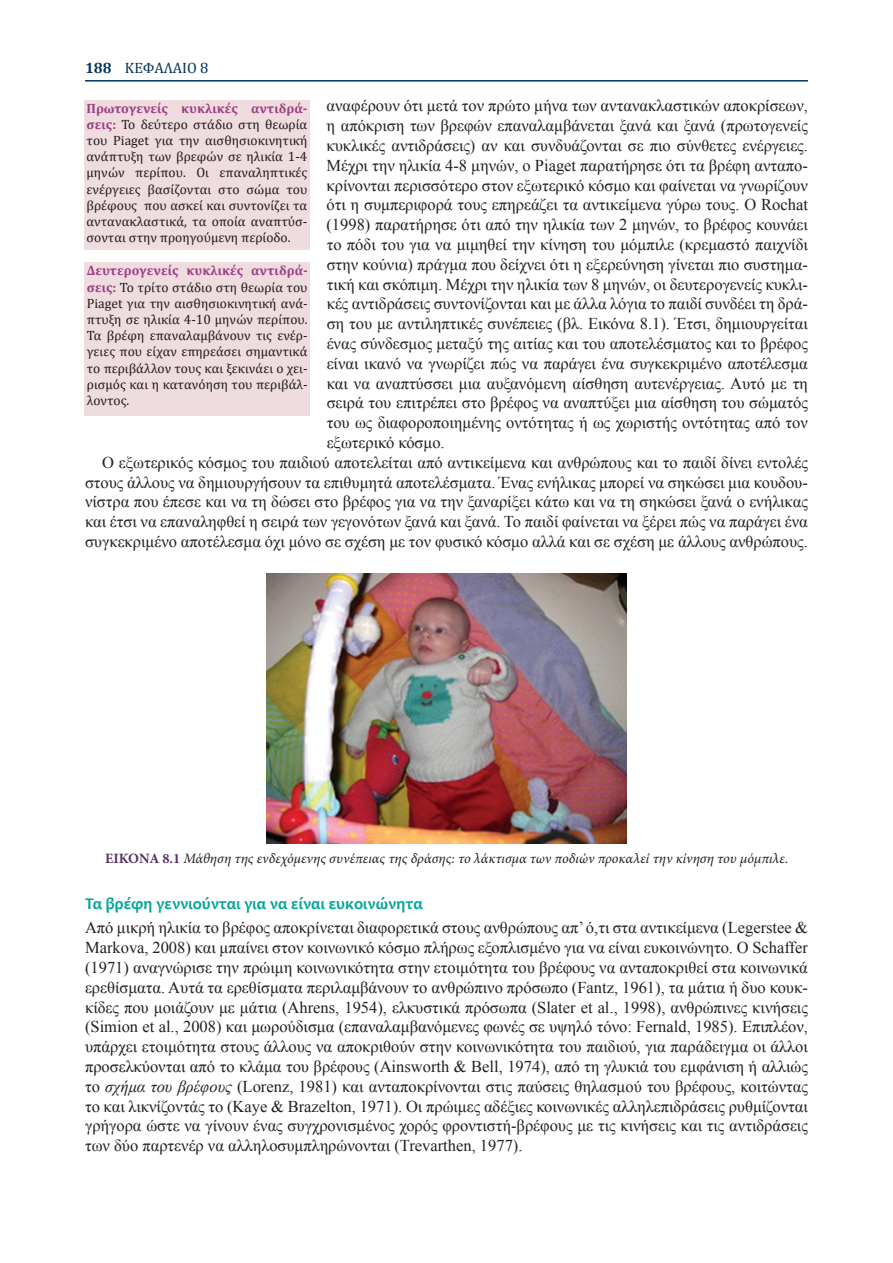
<style>
.page{position:relative;width:893px;height:1263px;background:#fff}
.page>*{position:absolute;margin:0;border:0;box-sizing:border-box;transform-origin:0 0}
.Σώμα_κειμένου{font:16.5px/19.8px "Times New Roman";color:#231f20;text-align:justify}
.t1{font:700 16.5px "Candara";color:#00a699}
.t2{font:15px "Cambria";color:#00335d}
.ΛΕΖΑΝΤΑ{font:italic 14.25px "Minion Pro";color:#231f20}
.t3{font:13.5px/16.2px "Cambria";color:#231f20;text-align:justify}
.s1{font-weight:700}
.s2{font-weight:700;color:#aa499b}
.s3{font-weight:700;font-style:normal;color:#553162}
.s4{font-style:italic}
</style>
<div class="page">
<hr style="left:85px;top:80px;width:723px;height:2px;background:#00335d">
<img style="left:266px;top:574px;width:361px;height:269px">
<div style="left:84px;top:100px;width:225px;height:149px;background:#eedcde"></div>
<div style="left:85px;top:263px;width:225px;height:153px;background:#eedcde"></div>
<p class="t2" style="left:85px;top:59px;width:125px"><span class="s1">188</span> KΕΦΆΛΑΙΟ 8</p>
<p class="Σώμα_κειμένου" style="left:326px;top:96px;width:483px">αναφέρουν ότι μετά τον πρώτο μήνα των αντανακλαστικών αποκρίσεων, η απόκριση των βρεφών επαναλαμβάνεται ξανά και ξανά (πρωτογενείς κυκλικές αντιδράσεις) αν και συνδυάζονται σε πιο σύνθετες ενέργειες.<br>Μέχρι την ηλικία 4-8 μηνών, ο Piaget παρατήρησε ότι τα βρέφη ανταπο&shy;κρίνονται περισσότερο στον εξωτερικό κόσμο και φαίνεται να γνωρίζουν ότι η συμπεριφορά τους επηρεάζει τα αντικείμενα γύρω τους. Ο Rochat (1998) παρατήρησε ότι από την ηλικία των 2 μηνών, το βρέφος κουνάει το πόδι του για να μιμηθεί την κίνηση του μόμπιλε (κρεμαστό παιχνίδι στην κούνια) πράγμα που δείχνει ότι η εξερεύνηση γίνεται πιο συστημα&shy;τική και σκόπιμη. Μέχρι την ηλικία των 8 μηνών, οι δευτερογενείς κυκλι&shy;κές αντιδράσεις συντονίζονται και με άλλα λόγια το παιδί συνδέει τη δρά&shy;ση του με αντιληπτικές συνέπειες (βλ. Εικόνα 8.1). Έτσι, δημιουργείται ένας σύνδεσμος μεταξύ της αιτίας και του αποτελέσματος και το βρέφος είναι ικανό να γνωρίζει πώς να παράγει ένα συγκεκριμένο αποτέλεσμα και να αναπτύσσει μια αυξανόμενη αίσθηση αυτενέργειας. Αυτό με τη σειρά του επιτρέπει στο βρέφος να αναπτύξει μια αίσθηση του σώματός του ως διαφοροποιημένης οντότητας ή ως χωριστής οντότητας από τον εξωτερικό κόσμο.</p>
<p class="Σώμα_κειμένου" style="left:85px;top:452px;width:724px;text-indent:17px">Ο εξωτερικός κόσμος του παιδιού αποτελείται από αντικείμενα και ανθρώπους και το παιδί δίνει εντολές στους άλλους να δημιουργήσουν τα επιθυμητά αποτελέσματα. Ένας ενήλικας μπορεί να σηκώσει μια κουδου&shy;νίστρα που έπεσε και να τη δώσει στο βρέφος για να την ξαναρίξει κάτω και να τη σηκώσει ξανά ο ενήλικας και έτσι να επαναληφθεί η σειρά των γεγονότων ξανά και ξανά. Το παιδί φαίνεται να ξέρει πώς να παράγει ένα συγκεκριμένο αποτέλεσμα όχι μόνο σε σχέση με τον φυσικό κόσμο αλλά και σε σχέση με άλλους ανθρώπους.</p>
<p class="t3" style="left:87px;top:100px;width:222px"><span class="s2">Πρωτογενείς κυκλικές αντιδρά&shy;σεις:</span> Το δεύτερο στάδιο στη θεωρία του Piaget για την αισθησιοκινητική ανάπτυξη των βρεφών σε ηλικία 1-4 μηνών περίπου. Οι επαναληπτικές ενέργειες βασίζονται στο σώμα του βρέφους που ασκεί και συντονίζει τα αντανακλαστικά, τα οποία αναπτύσ&shy;σονται στην προηγούμενη περίοδο.</p>
<p class="t3" style="left:87px;top:263px;width:222px"><span class="s2">Δευτερογενείς κυκλικές αντιδρά&shy;σεις:</span> Το τρίτο στάδιο στη θεωρία του Piaget για την αισθησιοκινητική ανά&shy;πτυξη σε ηλικία 4-10 μηνών περίπου.<br>Τα βρέφη επαναλαμβάνουν τις ενέρ&shy;γειες που είχαν επηρεάσει σημαντικά το περιβάλλον τους και ξεκινάει ο χει&shy;ρισμός και η κατανόηση του περιβάλ&shy;λοντος.</p>
<p class="ΛΕΖΑΝΤΑ" style="left:105px;top:849px;width:685px"><span class="s3">ΕΙΚΟΝΑ 8.1</span> Μάθηση της ενδεχόμενης συνέπειας της δράσης: το λάκτισμα των ποδιών προκαλεί την κίνηση του μόμπιλε.</p>
<p class="t1" style="left:85px;top:894px;width:339px">Τα βρέφη γεννιούνται για να είναι ευκοινώνητα</p>
<p class="Σώμα_κειμένου" style="left:85px;top:918px;width:724px">Από μικρή ηλικία το βρέφος αποκρίνεται διαφορετικά στους ανθρώπους απ’ ό,τι στα αντικείμενα (Legerstee &amp; Markova, 2008) και μπαίνει στον κοινωνικό κόσμο πλήρως εξοπλισμένο για να είναι ευκοινώνητο. Ο Schaffer (1971) αναγνώρισε την πρώιμη κοινωνικότητα στην ετοιμότητα του βρέφους να ανταποκριθεί στα κοινωνικά ερεθίσματα. Αυτά τα ερεθίσματα περιλαμβάνουν το ανθρώπινο πρόσωπο (Fantz, 1961), τα μάτια ή δυο κουκ&shy;κίδες που μοιάζουν με μάτια (Ahrens, 1954), ελκυστικά πρόσωπα (Slater et al., 1998), ανθρώπινες κινήσεις (Simion et al., 2008) και μωρούδισμα (επαναλαμβανόμενες φωνές σε υψηλό τόνο: Fernald, 1985). Επιπλέον, υπάρχει ετοιμότητα στους άλλους να αποκριθούν στην κοινωνικότητα του παιδιού, για παράδειγμα οι άλλοι προσελκύονται από το κλάμα του βρέφους (Ainsworth &amp; Bell, 1974), από τη γλυκιά του εμφάνιση ή αλλιώς το <span class="s4">σχήμα του βρέφους</span> (Lorenz, 1981) και ανταποκρίνονται στις παύσεις θηλασμού του βρέφους, κοιτώντας το και λικνίζοντάς το (Kaye &amp; Brazelton, 1971). Οι πρώιμες αδέξιες κοινωνικές αλληλεπιδράσεις ρυθμίζονται γρήγορα ώστε να γίνουν ένας συγχρονισμένος χορός φροντιστή-βρέφους με τις κινήσεις και τις αντιδράσεις των δύο παρτενέρ να αλληλοσυμπληρώνονται (Trevarthen, 1977).</p>
</div>
